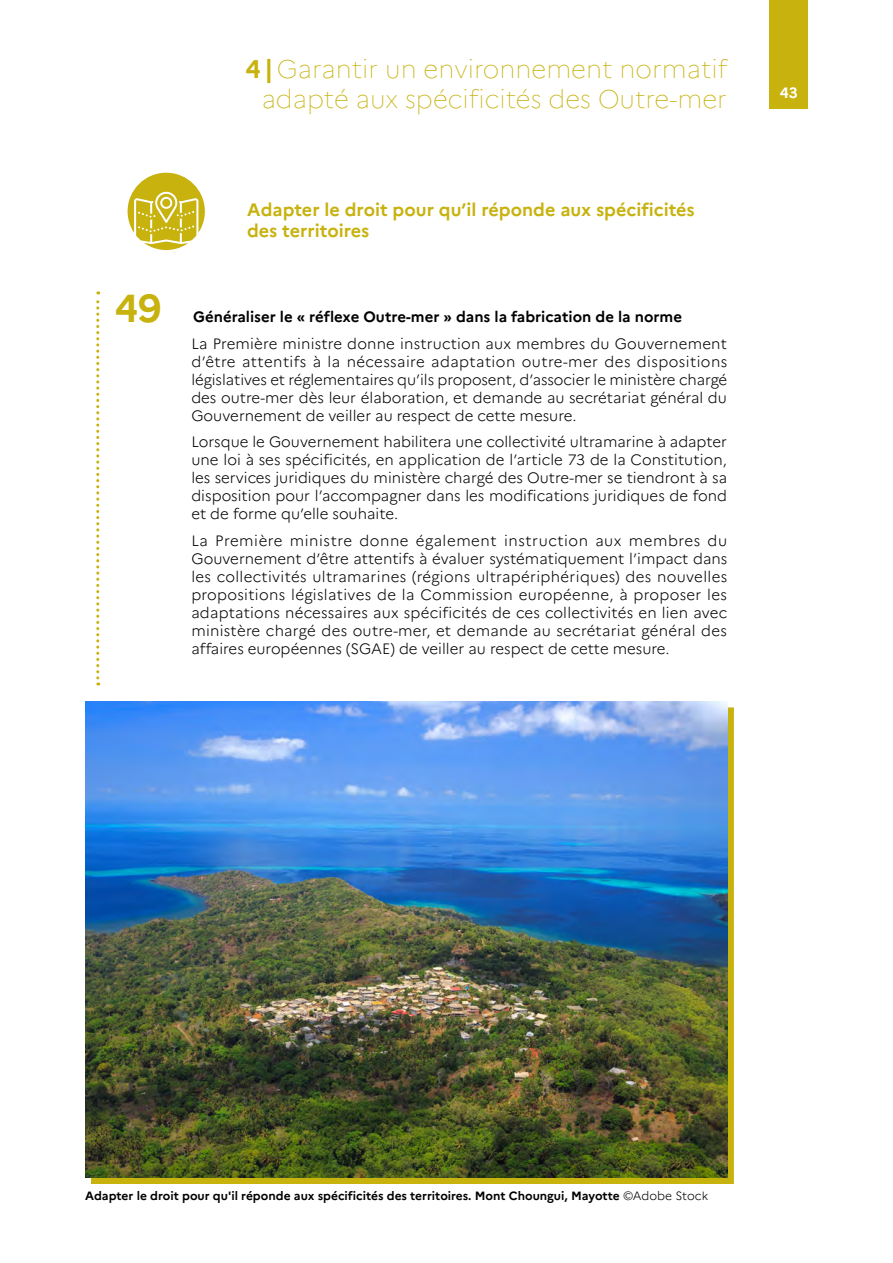
<style>
.page{position:relative;width:893px;height:1263px;background:#fff}
.page>*{position:absolute;margin:0;border:0;box-sizing:border-box;transform-origin:0 0}
.t1{font:700 39px "Marianne";color:#c7b20e}
.t2{font:100 25.5px/30.6px "Marianne";color:#c7b20e;text-align:right}
.t3{font:700 18px/21.6px "Marianne";color:#c7b20e}
.t4{font:300 15px/18px "Marianne";color:#000;text-align:justify}
.t5{font:700 15px "Marianne";color:#000}
.t6{font:700 15px "Marianne";color:#fff}
.t7{font:700 12px "Marianne";color:#000}
.s1{font-weight:700}
.s2{font-weight:300}
</style>
<div class="page">
<div style="left:91px;top:708px;width:642px;height:476px;background:#c7b20e"></div>
<img style="left:85px;top:702px;width:642px;height:476px">
<div style="left:770px;top:0;width:38px;height:108px;background:#c7b20e"></div>
<svg style="left:96px;top:291px;width:3px;height:394px"></svg>
<div style="left:128px;top:173px;width:77px;height:77px;background:#c7b20e;border-radius:50%"></div>
<svg style="left:134px;top:192px;width:64px;height:52px"></svg>
<h2 class="t2" style="left:246px;top:53px;width:483px"><span class="s1">4|</span>Garantir un environnement normatif adapté aux spécificités des Outre-mer</h2>
<h1 class="t1" style="left:115px;top:284px;width:48px">49</h1>
<p class="t3" style="left:247px;top:198px;width:449px">Adapter le droit pour qu’il réponde aux spécificités des territoires</p>
<p class="t5" style="left:193px;top:308px;width:490px">Généraliser le « réflexe Outre-mer » dans la fabrication de la norme</p>
<p class="t4" style="left:191px;top:334px;width:537px">La Première ministre donne instruction aux membres du Gouvernement d’être attentifs à la nécessaire adaptation outre-mer des dispositions législatives et réglementaires qu’ils proposent, d’associer le ministère chargé des outre-mer dès leur élaboration, et demande au secrétariat général du Gouvernement de veiller au respect de cette mesure.</p>
<p class="t4" style="left:191px;top:433px;width:537px">Lorsque le Gouvernement habilitera une collectivité ultramarine à adapter une loi à ses spécificités, en application de l’article 73 de la Constitution, les services juridiques du ministère chargé des Outre-mer se tiendront à sa disposition pour l’accompagner dans les modifications juridiques de fond et de forme qu’elle souhaite.</p>
<p class="t4" style="left:191px;top:531px;width:537px">La Première ministre donne également instruction aux membres du Gouvernement d’être attentifs à évaluer systématiquement l’impact dans les collectivités ultramarines (régions ultrapériphériques) des nouvelles propositions législatives de la Commission européenne, à proposer les adaptations nécessaires aux spécificités de ces collectivités en lien avec ministère chargé des outre-mer, et demande au secrétariat général des affaires européennes (SGAE) de veiller au respect de cette mesure.</p>
<p class="t6" style="left:780px;top:83px;width:19px">43</p>
<p class="t7" style="left:85px;top:1189px;width:625px">Adapter le droit pour qu'il réponde aux spécificités des territoires. Mont Choungui, Mayotte <span class="s2">©Adobe Stock</span></p>
</div>
